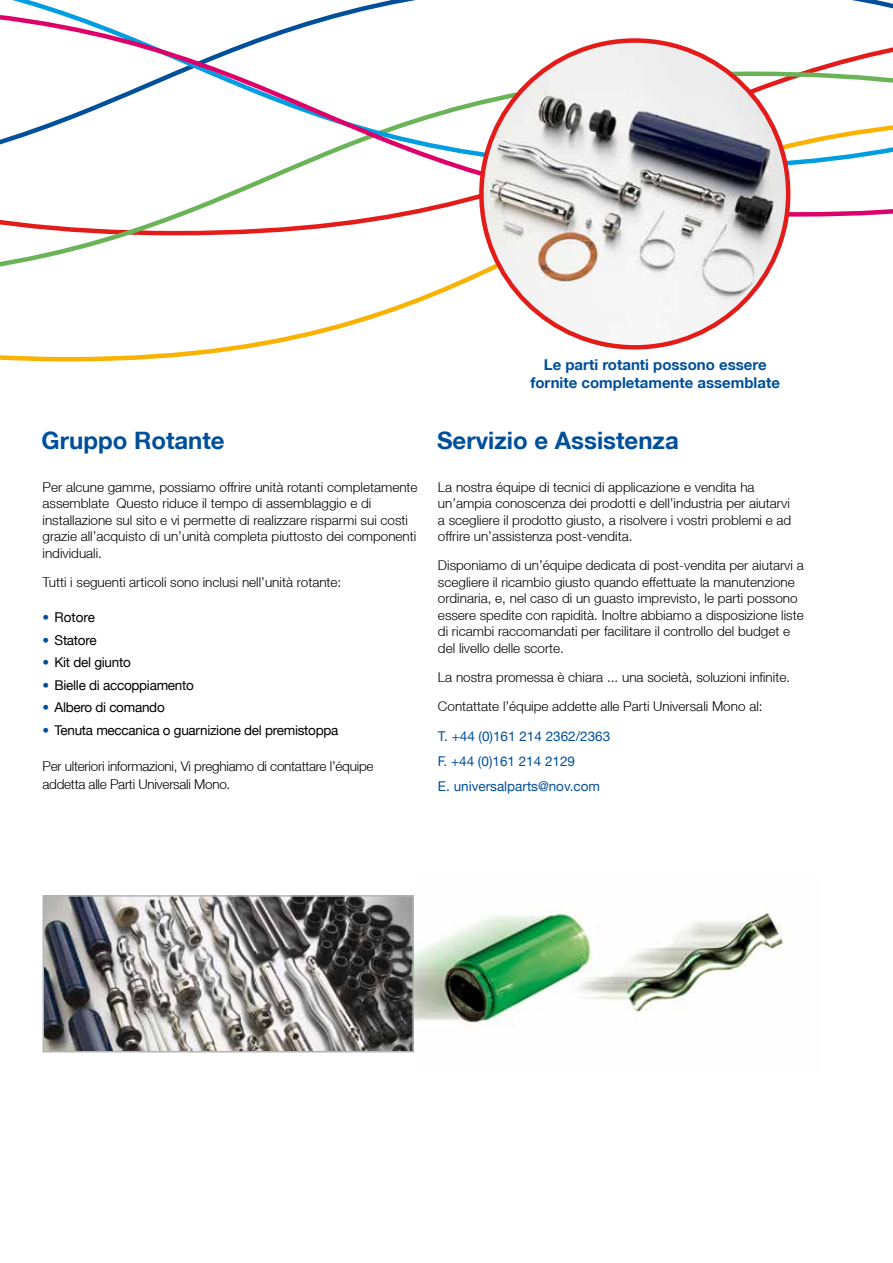
<style>
.page{position:relative;width:893px;height:1263px;background:#fff}
.page>*{position:absolute;margin:0;border:0;box-sizing:border-box;transform-origin:0 0}
.t1{font:700 24px "Helvetica Neue LT";color:#004f9a}
.t2{font:700 15px/18px "Helvetica Neue LT";color:#004f9a;text-align:center}
.t3{font:300 13.5px/16.5px "Helvetica Neue LT";color:#000}
.t4{font:13.5px "Helvetica Neue LT";letter-spacing:-.02em;color:#000}
.t5{font:300 13.5px/18px "Helvetica Neue LT";letter-spacing:-.02em;color:#000}
.t6{font:13.5px/25px "Helvetica Neue LT";color:#004f9a}
.s1{color:#004f9a}
</style>
<div class="page">
<svg style="left:0;top:285px;width:761px;height:76px"></svg>
<svg style="left:0;top:219px;width:789px;height:66px"></svg>
<svg style="left:0;top:3px;width:893px;height:216px"></svg>
<img style="left:481px;top:41px;width:307px;height:306px;border-radius:153px">
<img style="left:412px;top:907px;width:373px;height:146px">
<img style="left:46px;top:898px;width:365px;height:151px">
<div style="left:43px;top:895px;width:371px;height:157px;border:2px solid #b2b4b6"></div>
<h1 class="t1" style="left:42px;top:425px;width:185px">Gruppo Rotante</h1>
<p class="t3" style="left:43px;top:478px;width:377px">Per alcune gamme, possiamo offrire unità rotanti completamente assemblate Questo riduce il tempo di assemblaggio e di installazione sul sito e vi permette di realizzare risparmi sui costi grazie all’acquisto di un’unità completa piuttosto dei componenti individuali.</p>
<p class="t3" style="left:43px;top:573px;width:300px">Tutti i seguenti articoli sono inclusi nell’unità rotante:</p>
<p class="t4" style="left:43px;top:609px;width:54px"><span class="s1">•</span> Rotore</p>
<p class="t4" style="left:43px;top:632px;width:56px"><span class="s1">•</span> Statore</p>
<p class="t4" style="left:43px;top:654px;width:90px"><span class="s1">•</span> Kit del giunto</p>
<p class="t4" style="left:43px;top:677px;width:153px"><span class="s1">•</span> Bielle di accoppiamento</p>
<p class="t4" style="left:43px;top:699px;width:124px"><span class="s1">•</span> Albero di comando</p>
<p class="t4" style="left:43px;top:722px;width:297px"><span class="s1">•</span> Tenuta meccanica o guarnizione del premistoppa</p>
<p class="t5" style="left:43px;top:756px;width:332px">Per ulteriori informazioni, Vi preghiamo di contattare l’équipe addetta alle Parti Universali Mono.</p>
<p class="t2" style="left:530px;top:355px;width:251px">Le parti rotanti possono essere fornite completamente assemblate</p>
<h1 class="t1" style="left:437px;top:425px;width:243px">Servizio e Assistenza</h1>
<p class="t3" style="left:438px;top:478px;width:355px">La nostra équipe di tecnici di applicazione e vendita ha un’ampia conoscenza dei prodotti e dell’industria per aiutarvi a scegliere il prodotto giusto, a risolvere i vostri problemi e ad offrire un’assistenza post-vendita.</p>
<p class="t3" style="left:438px;top:557px;width:367px">Disponiamo di un’équipe dedicata di post-vendita per aiutarvi a scegliere il ricambio giusto quando effettuate la manutenzione ordinaria, e, nel caso di un guasto imprevisto, le parti possono essere spedite con rapidità. Inoltre abbiamo a disposizione liste di ricambi raccomandati per facilitare il controllo del budget e del livello delle scorte.</p>
<p class="t3" style="left:438px;top:662px;width:354px;line-height:29.2px">La nostra promessa è chiara ... una società, soluzioni infinite.<br>Contattate l’équipe addette alle Parti Universali Mono al:</p>
<p class="t6" style="left:438px;top:723px;width:174px">T. +44 (0)161 214 2362/2363<br>F. +44 (0)161 214 2129<br>E. universalparts@nov.com</p>
</div>
